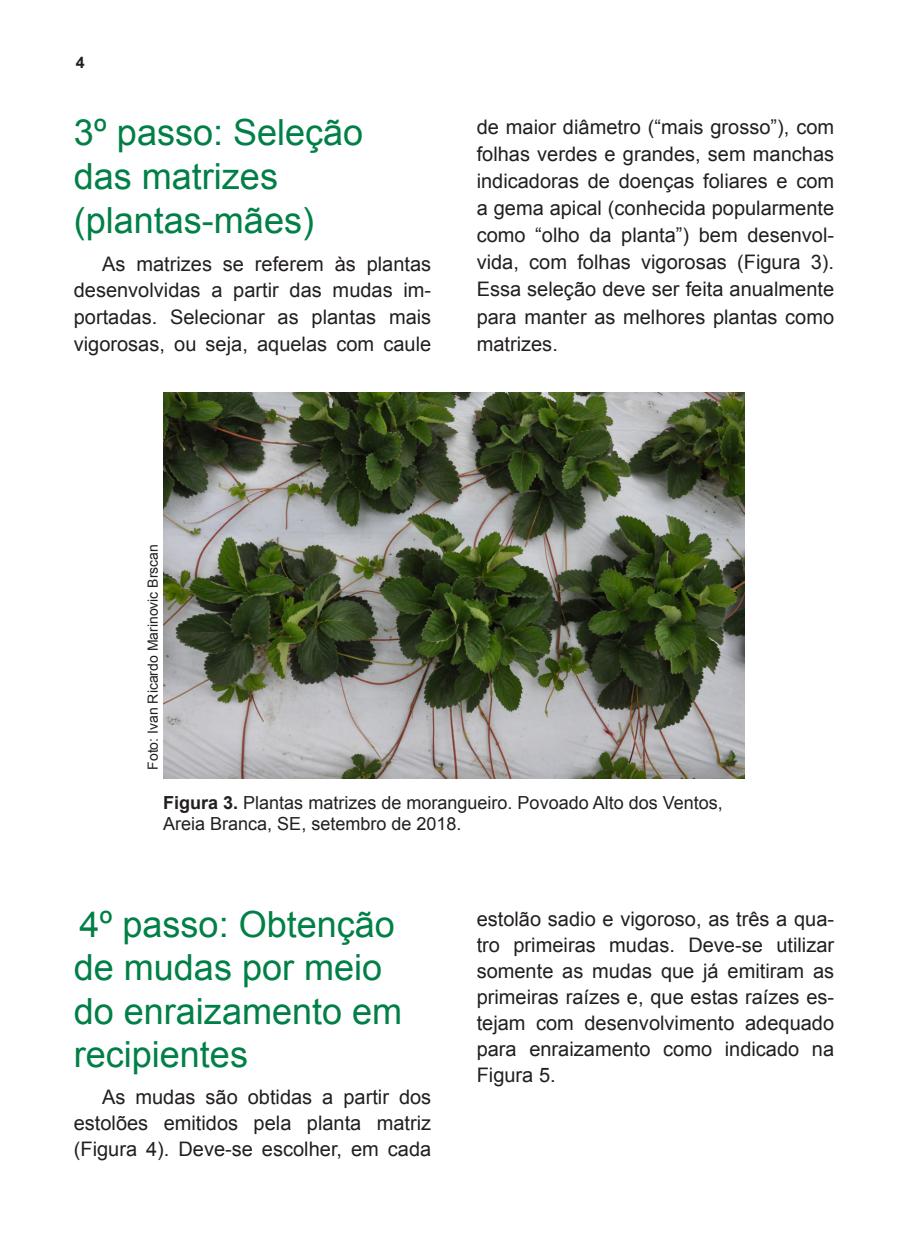
<style>
.page{position:relative;width:908px;height:1248px;background:#fff}
.page>*{position:absolute;margin:0;border:0;box-sizing:border-box;transform-origin:0 0}
.t1{font:36px/43.2px "Arial";color:#007f46}
.t2{font:20px/27px "Arial";color:#231f20;text-align:justify}
.t3{font:18px/21.6px "Arial";color:#231f20}
.t4{font:700 16px "Arial";color:#231f20}
.t5{font:14px "Arial";color:#231f20}
.s1{font-weight:700}
</style>
<div class="page">
<img style="left:163px;top:392px;width:581px;height:386px">
<p class="t4" style="left:76px;top:52px;width:10px">4</p>
<h1 class="t1" style="left:74px;top:111px;width:291px;line-height:43.8px">3º passo: Seleção das matrizes (plantas-mães)</h1>
<p class="t2" style="left:74px;top:251px;width:359px;text-indent:28px">As matrizes se referem às plantas desenvolvidas a partir das mudas im&shy;portadas. Selecionar as plantas mais vigorosas, ou seja, aquelas com caule</p>
<p class="t2" style="left:476px;top:113px;width:359px">de maior diâmetro (“mais grosso”), com folhas verdes e grandes, sem manchas indicadoras de doenças foliares e com a gema apical (conhecida popularmente como “olho da planta”) bem desenvol&shy;vida, com folhas vigorosas (Figura 3).<br>Essa seleção deve ser feita anualmente para manter as melhores plantas como matrizes.</p>
<p class="t5" style="left:144px;top:769px;width:227px;rotate:-90deg">Foto: Ivan Ricardo Marinovic Brscan</p>
<p class="t3" style="left:163px;top:791px;width:561px"><span class="s1">Figura 3.</span> Plantas matrizes de morangueiro. Povoado Alto dos Ventos,<br>Areia Branca, SE, setembro de 2018.</p>
<h1 class="t1" style="left:74px;top:903px;width:330px">4º passo: Obtenção de mudas por meio do enraizamento em recipientes</h1>
<p class="t2" style="left:74px;top:1084px;width:359px;line-height:26px;text-indent:28px">As mudas são obtidas a partir dos estolões emitidos pela planta matriz (Figura 4). Deve-se escolher, em cada</p>
<p class="t2" style="left:476px;top:905px;width:359px;line-height:26px">estolão sadio e vigoroso, as três a qua&shy;tro primeiras mudas. Deve-se utilizar somente as mudas que já emitiram as primeiras raízes e, que estas raízes es&shy;tejam com desenvolvimento adequado para enraizamento como indicado na Figura 5.</p>
</div>
